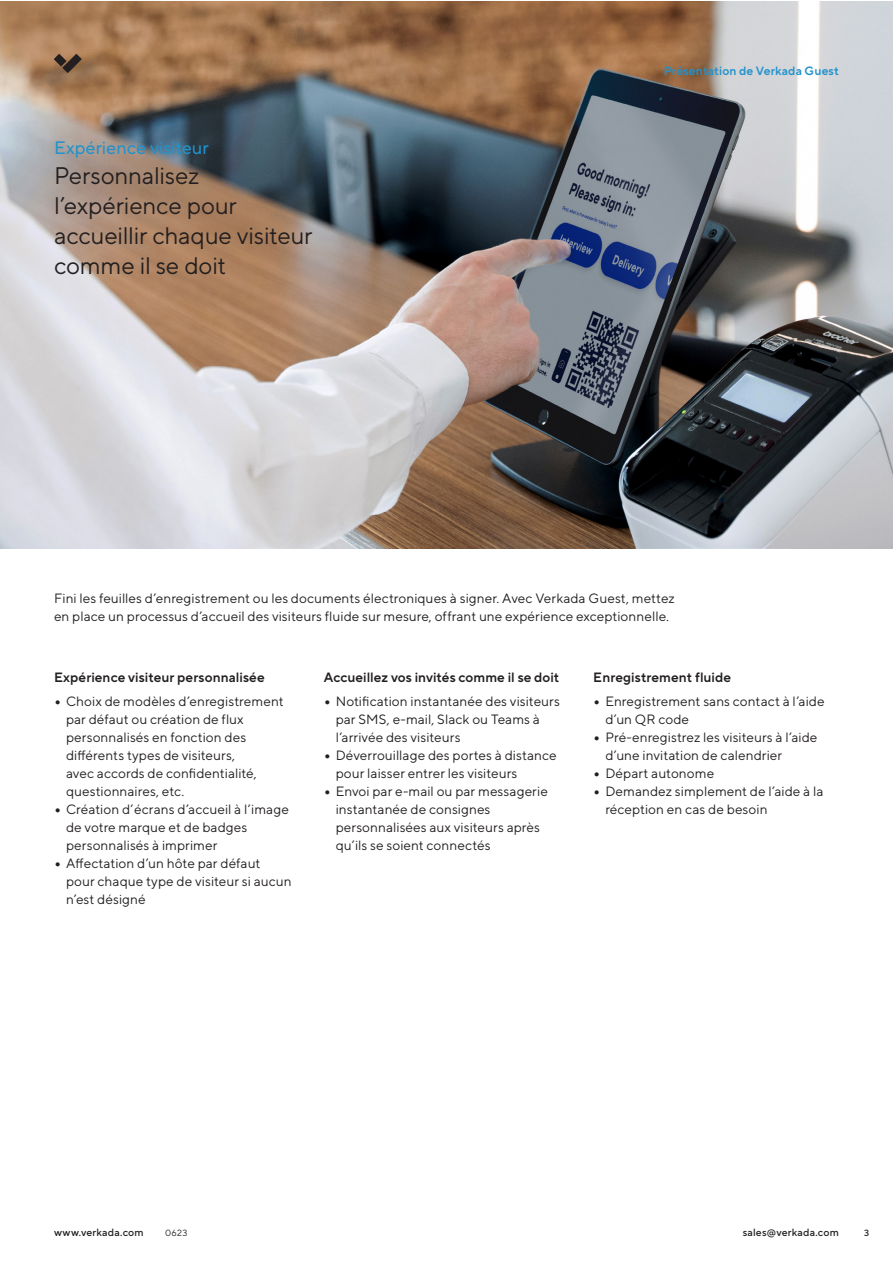
<style>
.page{position:relative;width:893px;height:1263px;background:#fff}
.page>*{position:absolute;margin:0;border:0;box-sizing:border-box;transform-origin:0 0}
.Level_1-Headlines-Ti{font:24px/30px "TT Norms Pro";letter-spacing:-.01em;color:#231f20}
.Level_2-Subtitles-Se{font:18px "TT Norms Pro";color:#2292cc}
.t1{font:13.5px/18px "TT Norms Pro";letter-spacing:.01em;color:#231f20}
.Bullet_Title_Bold{font:600 13.5px "TT Norms Pro";letter-spacing:.005em;color:#231f20}
.t2{font:600 12px "TT Norms Pro";letter-spacing:.01em;color:#2292cc}
.t3{font:500 10.5px "TT Norms Pro";letter-spacing:.02em;color:#231f20}
.t4{font:9px "TT Norms Pro";color:#231f20}
.t5{font:500 9px "TT Norms Pro";color:#231f20}
.s1{font-weight:900}
</style>
<div class="page">
<img style="left:0;top:1px;width:893px;height:547px">
<svg style="left:54px;top:54px;width:28px;height:19px"></svg>
<p class="Level_2-Subtitles-Se" style="left:54px;top:135px;width:156px">Expérience visiteur</p>
<p class="Level_1-Headlines-Ti" style="left:54px;top:159px;width:260px">Personnalisez l’expérience pour accueillir chaque visiteur comme il se doit</p>
<p class="t2" style="left:664px;top:62px;width:177px">Présentation de Verkada Guest</p>
<p class="t1" style="left:54px;top:588px;width:622px">Fini les feuilles d’enregistrement ou les documents électroniques à signer. Avec Verkada Guest, mettez en place un processus d’accueil des visiteurs fluide sur mesure, offrant une expérience exceptionnelle.</p>
<p class="Bullet_Title_Bold" style="left:54px;top:668px;width:212px">Expérience visiteur personnalisée</p>
<p class="t1" style="left:66px;top:691px;width:219px;text-indent:-12px"><span class="s1">•</span> Choix de modèles d’enregistrement par défaut ou création de flux personnalisés en fonction des différents types de visiteurs,<br>avec accords de confidentialité, questionnaires, etc.</p>
<p class="t1" style="left:66px;top:799px;width:224px;text-indent:-12px"><span class="s1">•</span> Création d’écrans d’accueil à l’image de votre marque et de badges personnalisés à imprimer</p>
<p class="t1" style="left:66px;top:853px;width:227px;text-indent:-12px"><span class="s1">•</span> Affectation d’un hôte par défaut pour chaque type de visiteur si aucun n’est désigné</p>
<p class="Bullet_Title_Bold" style="left:324px;top:668px;width:237px">Accueillez vos invités comme il se doit</p>
<p class="t1" style="left:336px;top:691px;width:226px;text-indent:-12px"><span class="s1">•</span> Notification instantanée des visiteurs par SMS, e-mail, Slack ou Teams à l’arrivée des visiteurs</p>
<p class="t1" style="left:336px;top:745px;width:222px;text-indent:-12px"><span class="s1">•</span> Déverrouillage des portes à distance pour laisser entrer les visiteurs</p>
<p class="t1" style="left:336px;top:781px;width:214px;text-indent:-12px"><span class="s1">•</span> Envoi par e-mail ou par messagerie instantanée de consignes personnalisées aux visiteurs après qu’ils se soient connectés</p>
<p class="Bullet_Title_Bold" style="left:593px;top:668px;width:139px">Enregistrement fluide</p>
<p class="t1" style="left:605px;top:691px;width:221px;text-indent:-12px"><span class="s1">•</span> Enregistrement sans contact à l’aide d’un QR code</p>
<p class="t1" style="left:605px;top:727px;width:214px;text-indent:-12px"><span class="s1">•</span> Pré-enregistrez les visiteurs à l’aide d’une invitation de calendrier</p>
<p class="t1" style="left:593px;top:763px;width:122px"><span class="s1">•</span> Départ autonome</p>
<p class="t1" style="left:605px;top:781px;width:220px;text-indent:-12px"><span class="s1">•</span> Demandez simplement de l’aide à la réception en cas de besoin</p>
<p class="t3" style="left:54px;top:1224px;width:91px">www.verkada.com</p>
<p class="t4" style="left:165px;top:1226px;width:24px">0623</p>
<p class="t3" style="left:743px;top:1224px;width:98px">sales@verkada.com</p>
<p class="t5" style="left:864px;top:1226px;width:7px">3</p>
</div>
